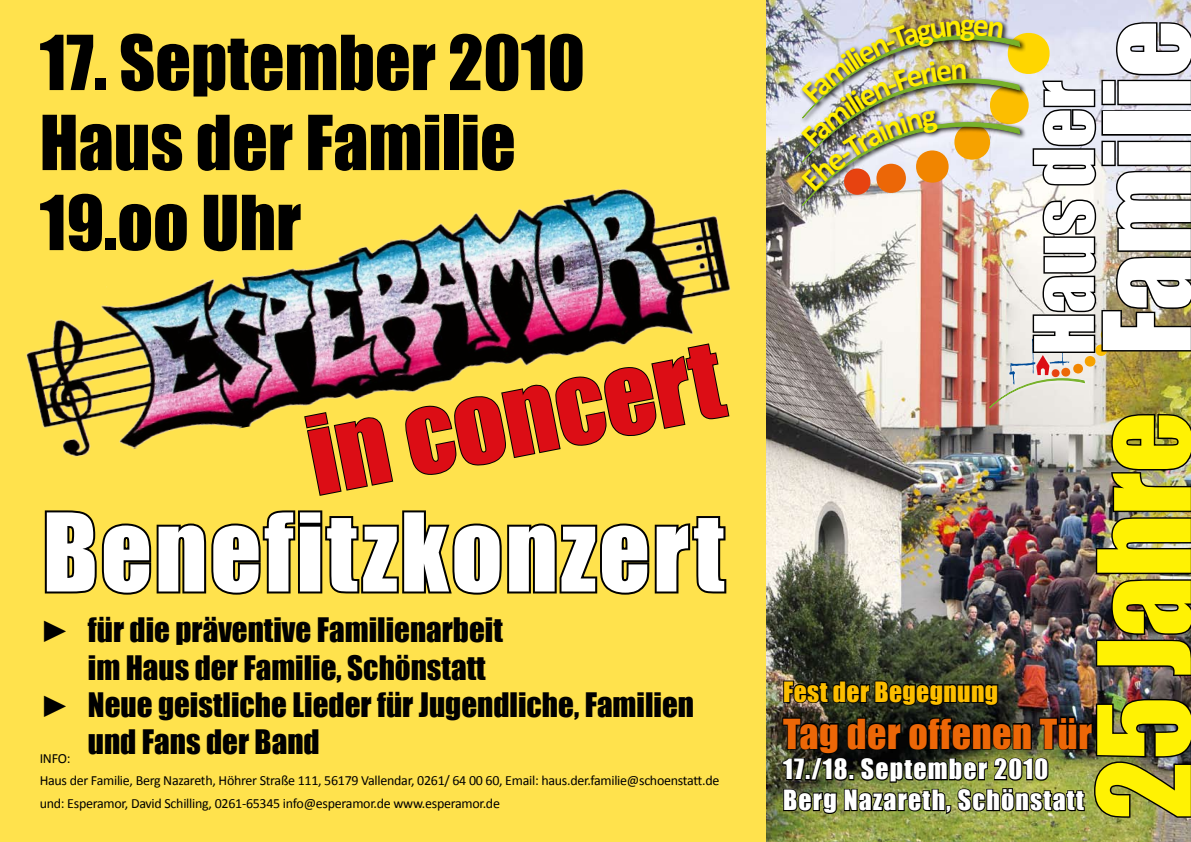
<style>
.page{position:relative;width:1191px;height:842px;background:#fff}
.page>*{position:absolute;margin:0;border:0;box-sizing:border-box;transform-origin:0 0}
.t1{font:118.3px "Impact";color:#fff203}
.t2{font:100px "Impact";letter-spacing:.03em;color:#fff}
.t3{font:100px "Impact";color:#dc0d15}
.t4{font:75.6px "Impact";color:#fff}
.t5{font:70px/80px "Impact";color:#000}
.t6{font:38px "Impact";letter-spacing:.015em;color:#ec6707}
.t7{font:700 32.1px "Calibri";color:#ffed00}
.t8{font:31px "Impact";color:#000}
.t9{font:25.7px/30.8px "Impact";letter-spacing:.05em;color:#fff}
.t10{font:25.7px "Impact";letter-spacing:.015em;color:#fcbe00}
.t11{font:14px/22.5px "Calibri";letter-spacing:-.02em;color:#000}
.s1{font-size:111.2px;color:#fff}
</style>
<div class="page">
<div style="left:0;top:0;width:772px;height:842px;background:#ffe24d"></div>
<img style="left:767px;top:0;width:424px;height:842px">
<svg style="left:799px;top:17px;width:227px;height:3px"></svg>
<svg style="left:44px;top:510px;width:683px;height:85px"></svg>
<img style="left:26px;top:188px;width:705px;height:269px">
<svg style="left:303px;top:411px;width:91px;height:85px"></svg>
<svg style="left:403px;top:342px;width:327px;height:133px"></svg>
<img style="left:781px;top:20px;width:410px;height:799px">
<h3 class="t5" style="left:40px;top:21px;width:547px">17. September 2010<br>Haus der Familie<br>19.oo Uhr</h3>
<h2 class="t3" style="left:295px;top:381px;width:420px;rotate:-11deg">in concert</h2>
<h2 class="t2" style="left:43px;top:475px;width:683px">Benefitzkonzert</h2>
<h3 class="t8" style="left:40px;top:606px;width:465px">► für die präventive Familienarbeit</h3>
<h3 class="t8" style="left:88px;top:643px;width:399px">im Haus der Familie, Schönstatt</h3>
<h3 class="t8" style="left:40px;top:681px;width:656px">► Neue geistliche Lieder für Jugendliche, Familien</h3>
<h3 class="t8" style="left:88px;top:718px;width:233px">und Fans der Band</h3>
<p class="t11" style="left:40px;top:747px;width:681px">INFO:<br>Haus der Familie, Berg Nazareth, Höhrer Straße 111, 56179 Vallendar, 0261/ 64 00 60, Email: haus.der.familie@schoenstatt.de und: Esperamor, David Schilling, 0261-65345 info@esperamor.de www.esperamor.de</p>
<h3 class="t7" style="left:960px;top:4px;width:17px">g</h3>
<h1 class="t1" style="left:1052px;top:819px;width:801px;rotate:-90deg">25 Jahre <span class="s1">Familie</span></h1>
<h3 class="t4" style="left:1005px;top:355px;width:275px;rotate:-90deg">Haus der</h3>
<h3 class="t10" style="left:783px;top:672px;width:217px">Fest der Begegnung</h3>
<h3 class="t6" style="left:783px;top:704px;width:310px">Tag der offenen Tür</h3>
<h3 class="t9" style="left:783px;top:753px;width:302px">17./18. September 2010<br>Berg Nazareth, Schönstatt</h3>
</div>
